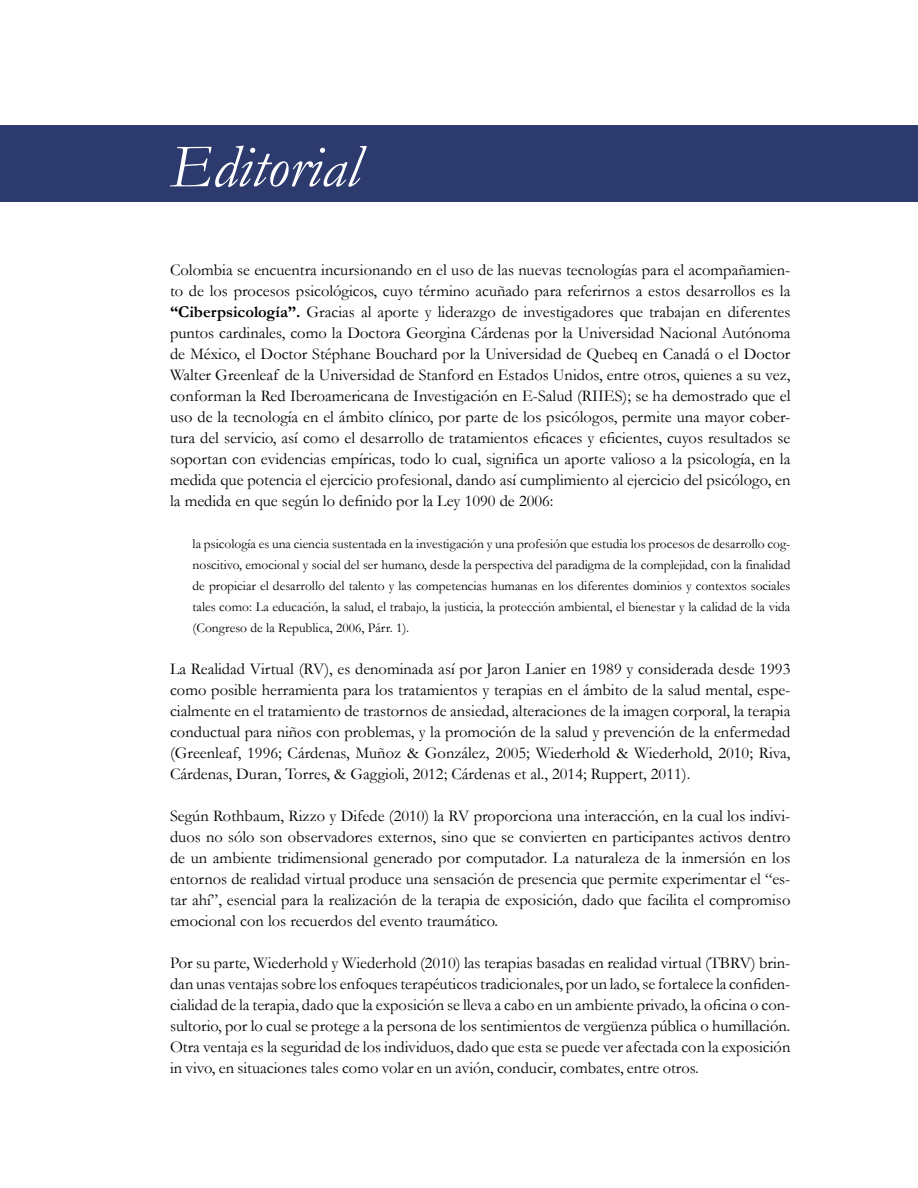
<style>
.page{position:relative;width:918px;height:1188px;background:#fff}
.page>*{position:absolute;margin:0;border:0;box-sizing:border-box;transform-origin:0 0}
.t1{font:italic 61.5px "Garamond";color:#fff}
.t2{font:16.5px/21px "Garamond";color:#000;text-align:justify}
.t3{font:13.5px/21px "Garamond";color:#000;text-align:justify}
.s1{font-weight:700}
</style>
<div class="page">
<div style="left:0;top:125px;width:918px;height:77px;background:#2c3a6e"></div>
<h1 class="t1" style="left:170px;top:130px;width:191px">Editorial</h1>
<p class="t2" style="left:170px;top:259px;width:622px">Colombia se encuentra incursionando en el uso de las nuevas tecnologías para el acompañamien&shy;to de los procesos psicológicos, cuyo término acuñado para referirnos a estos desarrollos es la <span class="s1">“Ciberpsicología”.</span> Gracias al aporte y liderazgo de investigadores que trabajan en diferentes puntos cardinales, como la Doctora Georgina Cárdenas por la Universidad Nacional Autónoma de México, el Doctor Stéphane Bouchard por la Universidad de Quebeq en Canadá o el Doctor Walter Greenleaf de la Universidad de Stanford en Estados Unidos, entre otros, quienes a su vez, conforman la Red Iberoamericana de Investigación en E-Salud (RIIES); se ha demostrado que el uso de la tecnología en el ámbito clínico, por parte de los psicólogos, permite una mayor cober&shy;tura del servicio, así como el desarrollo de tratamientos eficaces y eficientes, cuyos resultados se soportan con evidencias empíricas, todo lo cual, significa un aporte valioso a la psicología, en la medida que potencia el ejercicio profesional, dando así cumplimiento al ejercicio del psicólogo, en la medida en que según lo definido por la Ley 1090 de 2006:</p>
<p class="t3" style="left:193px;top:533px;width:599px">la psicología es una ciencia sustentada en la investigación y una profesión que estudia los procesos de desarrollo cog&shy;noscitivo, emocional y social del ser humano, desde la perspectiva del paradigma de la complejidad, con la finalidad de propiciar el desarrollo del talento y las competencias humanas en los diferentes dominios y contextos sociales tales como: La educación, la salud, el trabajo, la justicia, la protección ambiental, el bienestar y la calidad de la vida (Congreso de la Republica, 2006, Párr. 1).</p>
<p class="t2" style="left:170px;top:658px;width:622px">La Realidad Virtual (RV), es denominada así por Jaron Lanier en 1989 y considerada desde 1993 como posible herramienta para los tratamientos y terapias en el ámbito de la salud mental, espe&shy;cialmente en el tratamiento de trastornos de ansiedad, alteraciones de la imagen corporal, la terapia conductual para niños con problemas, y la promoción de la salud y prevención de la enfermedad (Greenleaf, 1996; Cárdenas, Muñoz &amp; González, 2005; Wiederhold &amp; Wiederhold, 2010; Riva, Cárdenas, Duran, Torres, &amp; Gaggioli, 2012; Cárdenas et al., 2014; Ruppert, 2011).</p>
<p class="t2" style="left:170px;top:805px;width:622px">Según Rothbaum, Rizzo y Difede (2010) la RV proporciona una interacción, en la cual los indivi&shy;duos no sólo son observadores externos, sino que se convierten en participantes activos dentro de un ambiente tridimensional generado por computador. La naturaleza de la inmersión en los entornos de realidad virtual produce una sensación de presencia que permite experimentar el “es&shy;tar ahí”, esencial para la realización de la terapia de exposición, dado que facilita el compromiso emocional con los recuerdos del evento traumático.</p>
<p class="t2" style="left:170px;top:952px;width:622px">Por su parte, Wiederhold y Wiederhold (2010) las terapias basadas en realidad virtual (TBRV) brin&shy;dan unas ventajas sobre los enfoques terapéuticos tradicionales, por un lado, se fortalece la confiden&shy;cialidad de la terapia, dado que la exposición se lleva a cabo en un ambiente privado, la oficina o con&shy;sultorio, por lo cual se protege a la persona de los sentimientos de vergüenza pública o humillación.<br>Otra ventaja es la seguridad de los individuos, dado que esta se puede ver afectada con la exposición in vivo, en situaciones tales como volar en un avión, conducir, combates, entre otros.</p>
</div>
